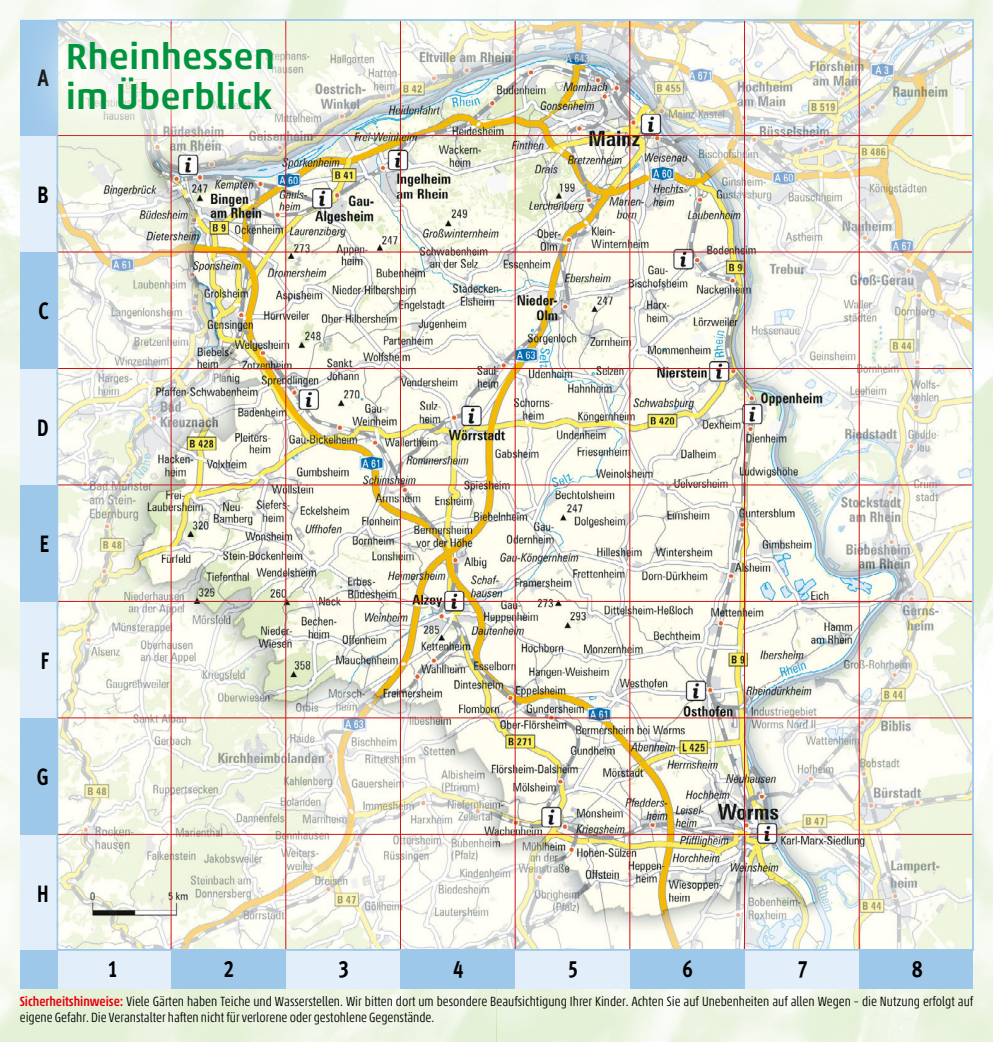
<style>
.page{position:relative;width:993px;height:1042px;background:#fff}
.page>*{position:absolute;margin:0;border:0;box-sizing:border-box;transform-origin:0 0}
.t1{font:500 36.75px/40.2px "Akko Pro";color:#00943d}
.t2{font:23.62px "Meta Bold LF";color:#000;scale:.79 1}
.t3{font:300 condensed 13.65px/15.8px "Akko Pro";color:#000}
.s1{font-weight:500;color:#e7000e}
</style>
<div class="page">
<img style="left:0;top:0;width:992px;height:1042px">
<div style="left:20px;top:20px;width:476px;height:969px;background:#e2eef9"></div>
<svg style="left:56px;top:20px;width:440px;height:931px;background:#e1dfd1"></svg>
<div style="left:171px;top:951px;width:115px;height:38px;background:#9ec8ea"></div>
<div style="left:20px;top:20px;width:37px;height:116px;background:#9ec8ea"></div>
<div style="left:20px;top:252px;width:37px;height:116px;background:#9ec8ea"></div>
<div style="left:20px;top:485px;width:37px;height:116px;background:#9ec8ea"></div>
<div style="left:20px;top:718px;width:37px;height:116px;background:#9ec8ea"></div>
<div style="left:20px;top:951px;width:37px;height:38px;background:#9ec8ea"></div>
<div style="left:400px;top:951px;width:96px;height:38px;background:#9ec8ea"></div>
<div style="left:22px;top:0;width:296px;height:156px;background:#fff;opacity:.75"></div>
<img style="left:496px;top:20px;width:476px;height:931px">
<div style="left:496px;top:951px;width:19px;height:38px;background:#9ec8ea"></div>
<div style="left:629px;top:951px;width:115px;height:38px;background:#9ec8ea"></div>
<div style="left:858px;top:951px;width:114px;height:38px;background:#9ec8ea"></div>
<h2 class="t2" style="left:38px;top:64px;width:15px">A</h2>
<h1 class="t1" style="left:66px;top:36px;width:211px">Rheinhessen im Überblick</h1>
<h2 class="t2" style="left:38px;top:181px;width:16px">B</h2>
<h2 class="t2" style="left:39px;top:297px;width:15px">C</h2>
<h2 class="t2" style="left:37px;top:414px;width:16px">D</h2>
<h2 class="t2" style="left:40px;top:530px;width:13px">E</h2>
<h2 class="t2" style="left:41px;top:646px;width:12px">F</h2>
<h2 class="t2" style="left:37px;top:763px;width:17px">G</h2>
<h2 class="t2" style="left:37px;top:879px;width:16px">H</h2>
<h2 class="t2" style="left:108px;top:954px;width:15px">1</h2>
<h2 class="t2" style="left:224px;top:954px;width:15px">2</h2>
<h2 class="t2" style="left:338px;top:954px;width:15px">3</h2>
<h2 class="t2" style="left:453px;top:954px;width:15px">4</h2>
<h2 class="t2" style="left:567px;top:954px;width:15px">5</h2>
<h2 class="t2" style="left:682px;top:954px;width:15px">6</h2>
<h2 class="t2" style="left:797px;top:954px;width:15px">7</h2>
<h2 class="t2" style="left:911px;top:954px;width:15px">8</h2>
<p class="t3" style="left:20px;top:993px;width:954px"><span class="s1">Sicherheitshinweise:</span> Viele Gärten haben Teiche und Wasserstellen. Wir bitten dort um besondere Beaufsichtigung Ihrer Kinder. Achten Sie auf Unebenheiten auf allen Wegen – die Nutzung erfolgt auf eigene Gefahr. Die Veranstalter haften nicht für verlorene oder gestohlene Gegenstände.</p>
</div>
